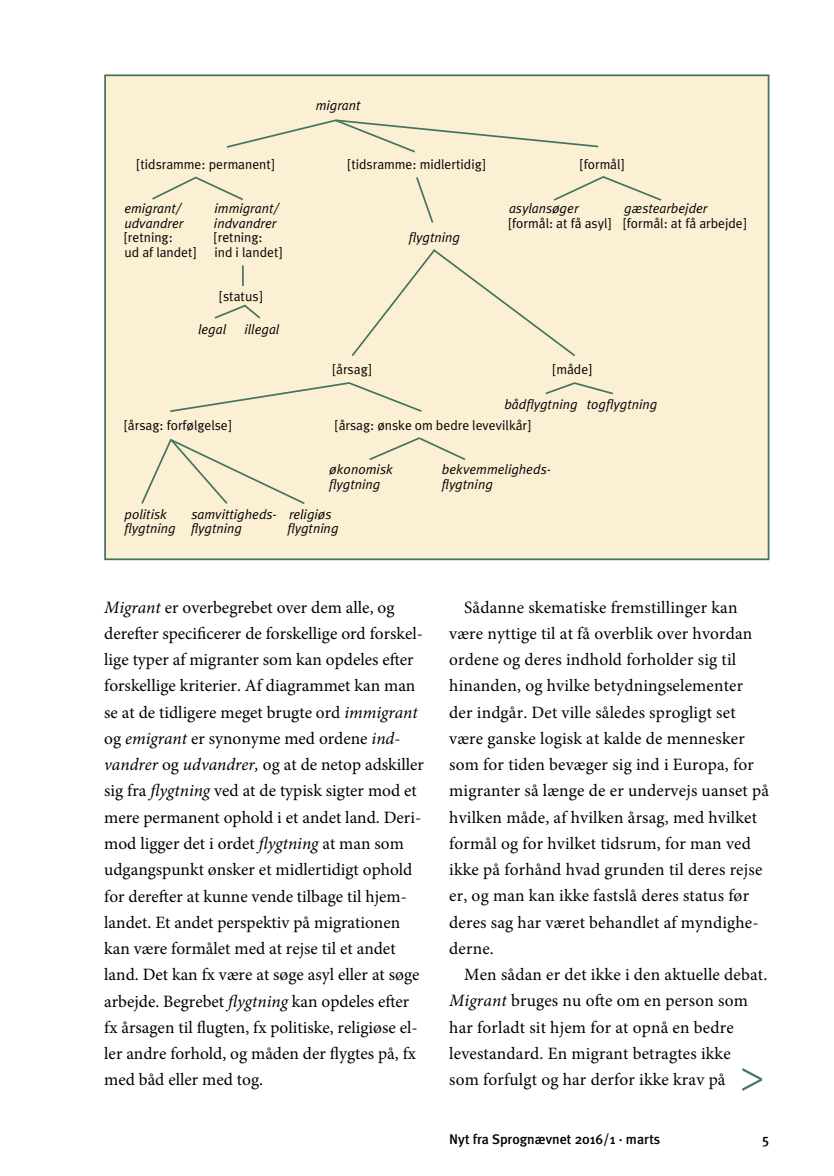
<style>
.page{position:relative;width:834px;height:1176px;background:#fff}
.page>*{position:absolute;margin:0;border:0;box-sizing:border-box;transform-origin:0 0}
.t1{font:45.5px "Minion Pro";color:#43745d}
.t2{font:17.32px/26.2px "Minion Pro";letter-spacing:.01em;color:#000}
.t3{font:500 14px "Meta Plus";color:#000}
.t4{font:italic 13.65px/14.7px "Meta Plus Normal";color:#000}
.t5{font:13.65px "Meta Plus Normal";color:#000}
.s1{font-style:italic}
</style>
<div class="page">
<div style="left:105px;top:75px;width:663px;height:484px;background:#fbf0d4"></div>
<svg style="left:152px;top:176px;width:91px;height:24px"></svg>
<svg style="left:226px;top:119px;width:372px;height:34px"></svg>
<svg style="left:554px;top:176px;width:108px;height:25px"></svg>
<svg style="left:416px;top:177px;width:18px;height:46px"></svg>
<hr style="left:242px;top:265px;width:2px;height:21px;background:#43745d">
<svg style="left:214px;top:304px;width:47px;height:15px"></svg>
<svg style="left:351px;top:249px;width:224px;height:108px"></svg>
<svg style="left:170px;top:382px;width:252px;height:30px"></svg>
<svg style="left:545px;top:382px;width:68px;height:13px"></svg>
<svg style="left:369px;top:437px;width:97px;height:24px"></svg>
<svg style="left:141px;top:438px;width:164px;height:66px"></svg>
<div style="left:104px;top:74px;width:665px;height:486px;border:2px solid #43745d"></div>
<p class="t4" style="left:316px;top:98px;width:46px">migrant</p>
<p class="t5" style="left:137px;top:156px;width:139px">[tidsramme: permanent]</p>
<p class="t5" style="left:348px;top:156px;width:139px">[tidsramme: midlertidig]</p>
<p class="t5" style="left:580px;top:156px;width:45px">[formål]</p>
<p class="t4" style="left:124px;top:200px;width:57px">emigrant/</p>
<p class="t4" style="left:214px;top:200px;width:64px">immigrant/</p>
<p class="t4" style="left:509px;top:200px;width:71px">asylansøger</p>
<p class="t4" style="left:624px;top:200px;width:85px">gæstearbejder</p>
<p class="t4" style="left:124px;top:215px;width:60px">udvandrer</p>
<p class="t4" style="left:214px;top:215px;width:64px">indvandrer</p>
<p class="t5" style="left:508px;top:215px;width:239px">[formål: at få asyl] [formål: at få arbejde]</p>
<p class="t5" style="left:124px;top:230px;width:50px">[retning:</p>
<p class="t5" style="left:214px;top:230px;width:50px">[retning:</p>
<p class="t4" style="left:409px;top:230px;width:53px">flygtning</p>
<p class="t5" style="left:124px;top:244px;width:73px">ud af landet]</p>
<p class="t5" style="left:214px;top:244px;width:69px">ind i landet]</p>
<p class="t5" style="left:219px;top:288px;width:44px">[status]</p>
<p class="t4" style="left:198px;top:321px;width:30px">legal</p>
<p class="t4" style="left:244px;top:321px;width:36px">illegal</p>
<p class="t5" style="left:333px;top:362px;width:40px">[årsag]</p>
<p class="t5" style="left:553px;top:362px;width:40px">[måde]</p>
<p class="t4" style="left:504px;top:397px;width:154px">bådflygtning togflygtning</p>
<p class="t5" style="left:124px;top:418px;width:108px">[årsag: forfølgelse]</p>
<p class="t5" style="left:335px;top:418px;width:197px">[årsag: ønske om bedre levevilkår]</p>
<p class="t4" style="left:329px;top:462px;width:65px">økonomisk</p>
<p class="t4" style="left:441px;top:462px;width:111px">bekvemmeligheds-</p>
<p class="t4" style="left:329px;top:477px;width:53px">flygtning</p>
<p class="t4" style="left:441px;top:477px;width:53px">flygtning</p>
<p class="t4" style="left:124px;top:506px;width:44px">politisk</p>
<p class="t4" style="left:124px;top:506px;width:208px;text-indent:67px">samvittigheds- religiøs flygtning flygtning</p>
<p class="t4" style="left:287px;top:521px;width:53px">flygtning</p>
<p class="t2" style="left:104px;top:594px;width:321px"><span class="s1">Migrant</span> er overbegrebet over dem alle, og derefter specificerer de forskellige ord forskel&shy;lige typer af migranter som kan opdeles efter forskellige kriterier. Af diagrammet kan man se at de tidligere meget brugte ord <span class="s1">immigrant </span>og <span class="s1">emigrant</span> er synonyme med ordene <span class="s1">ind&shy;vandrer</span> og <span class="s1">udvandrer,</span> og at de netop adskiller sig fra <span class="s1">flygtning</span> ved at de typisk sigter mod et mere permanent ophold i et andet land. Deri&shy;mod ligger det i ordet <span class="s1">flygtning</span> at man som udgangspunkt ønsker et midlertidigt ophold for derefter at kunne vende tilbage til hjem&shy;landet. Et andet perspektiv på migrationen kan være formålet med at rejse til et andet land. Det kan fx være at søge asyl eller at søge arbejde. Begrebet <span class="s1">flygtning</span> kan opdeles efter fx årsagen til flugten, fx politiske, religiøse el&shy;ler andre forhold, og måden der flygtes på, fx med båd eller med tog.</p>
<p class="t2" style="left:449px;top:594px;width:321px;text-indent:15px">Sådanne skematiske fremstillinger kan være nyttige til at få overblik over hvordan ordene og deres indhold forholder sig til hinanden, og hvilke betydningselementer der indgår. Det ville således sprogligt set være ganske logisk at kalde de mennesker som for tiden bevæger sig ind i Europa, for migranter så længe de er undervejs uanset på hvilken måde, af hvilken årsag, med hvilket formål og for hvilket tidsrum, for man ved ikke på forhånd hvad grunden til deres rejse er, og man kan ikke fastslå deres status før deres sag har været behandlet af myndighe&shy;derne.</p>
<p class="t2" style="left:449px;top:961px;width:319px;text-indent:15px">Men sådan er det ikke i den aktuelle debat.<br><span class="s1">Migrant</span> bruges nu ofte om en person som har forladt sit hjem for at opnå en bedre levestandard. En migrant betragtes ikke<br>som forfulgt og har derfor ikke krav på</p>
<h1 class="t1" style="left:739px;top:1046px;width:27px">&gt;</h1>
<p class="t3" style="left:449px;top:1131px;width:213px">Nyt fra Sprognævnet 2016/1 · marts</p>
<p class="t3" style="left:762px;top:1131px;width:9px">5</p>
</div>
